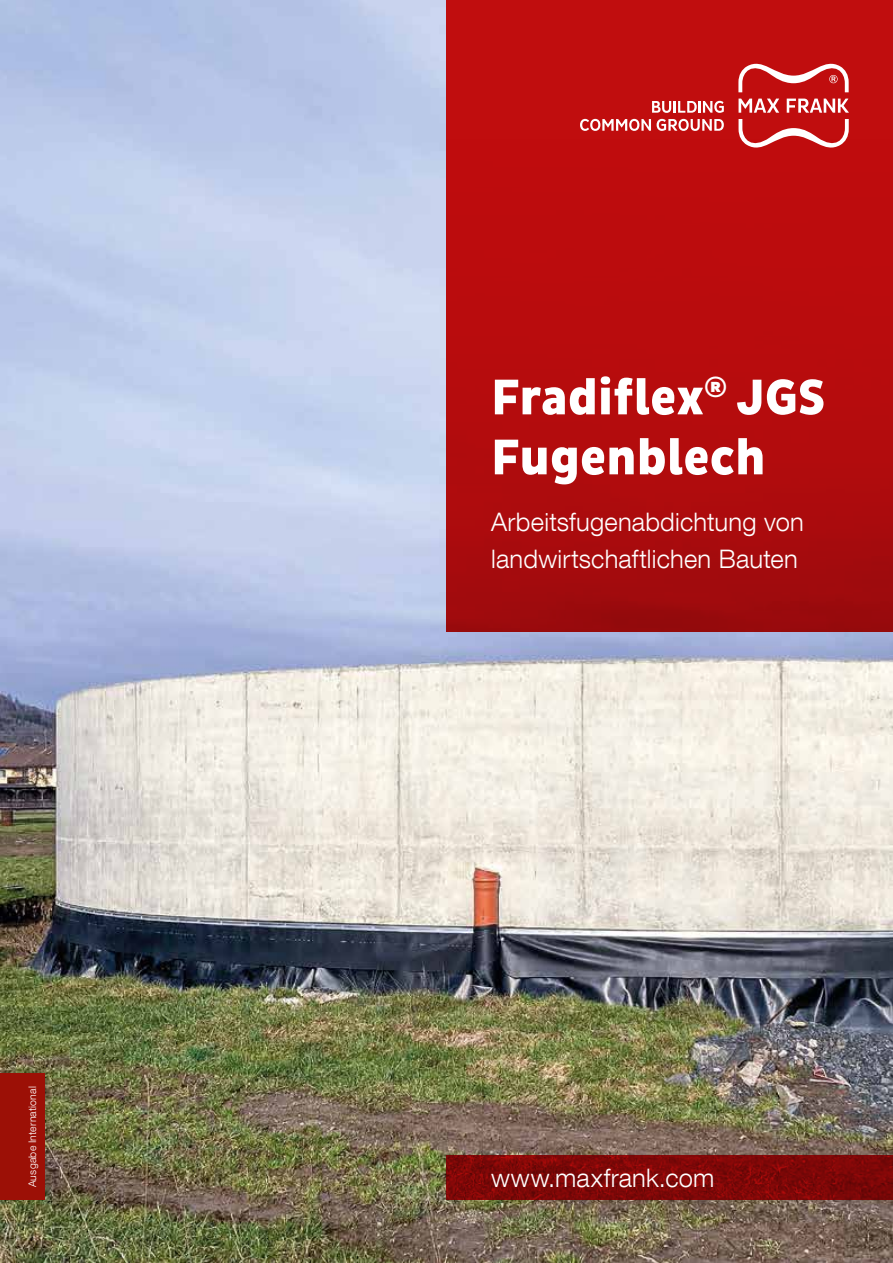
<style>
.page{position:relative;width:893px;height:1263px;background:#fff}
.page>*{position:absolute;margin:0;border:0;box-sizing:border-box;transform-origin:0 0}
.t1{font:800 51px/60px "Pluto Sans Cond";color:#fff}
.t2{font:300 25.5px/37.5px "Helvetica Neue LT Com";letter-spacing:.01em;color:#fff}
.t3{font:300 10.5px "Helvetica Neue LT Com";letter-spacing:.02em;color:#fff}
</style>
<div class="page">
<img style="left:0;top:0;width:893px;height:1263px">
<div style="left:446px;top:0;width:447px;height:631px;background:linear-gradient(to bottom,#c70d0e,#a40b0d)"></div>
<svg style="left:738px;top:119px;width:110px;height:29px"></svg>
<svg style="left:738px;top:64px;width:110px;height:28px"></svg>
<svg style="left:738px;top:99px;width:41px;height:14px"></svg>
<svg style="left:787px;top:99px;width:61px;height:14px"></svg>
<svg style="left:652px;top:101px;width:72px;height:12px"></svg>
<svg style="left:580px;top:119px;width:71px;height:12px"></svg>
<svg style="left:657px;top:119px;width:67px;height:12px"></svg>
<svg style="left:446px;top:1155px;width:447px;height:45px;fill:#7f0807"></svg>
<div style="left:0;top:1073px;width:45px;height:127px;background:#9c1006"></div>
<p class="t3" style="left:26px;top:1187px;width:103px;rotate:-90deg">Ausgabe International</p>
<h1 class="t1" style="left:491px;top:369px;width:336px">Fradiflex<sup>®</sup> JGS<br>Fugenblech</h1>
<p class="t2" style="left:491px;top:502px;width:314px">Arbeitsfugenabdichtung von landwirtschaftlichen Bauten</p>
<p class="t2" style="left:491px;top:1158px;width:225px">www.maxfrank.com</p>
</div>
